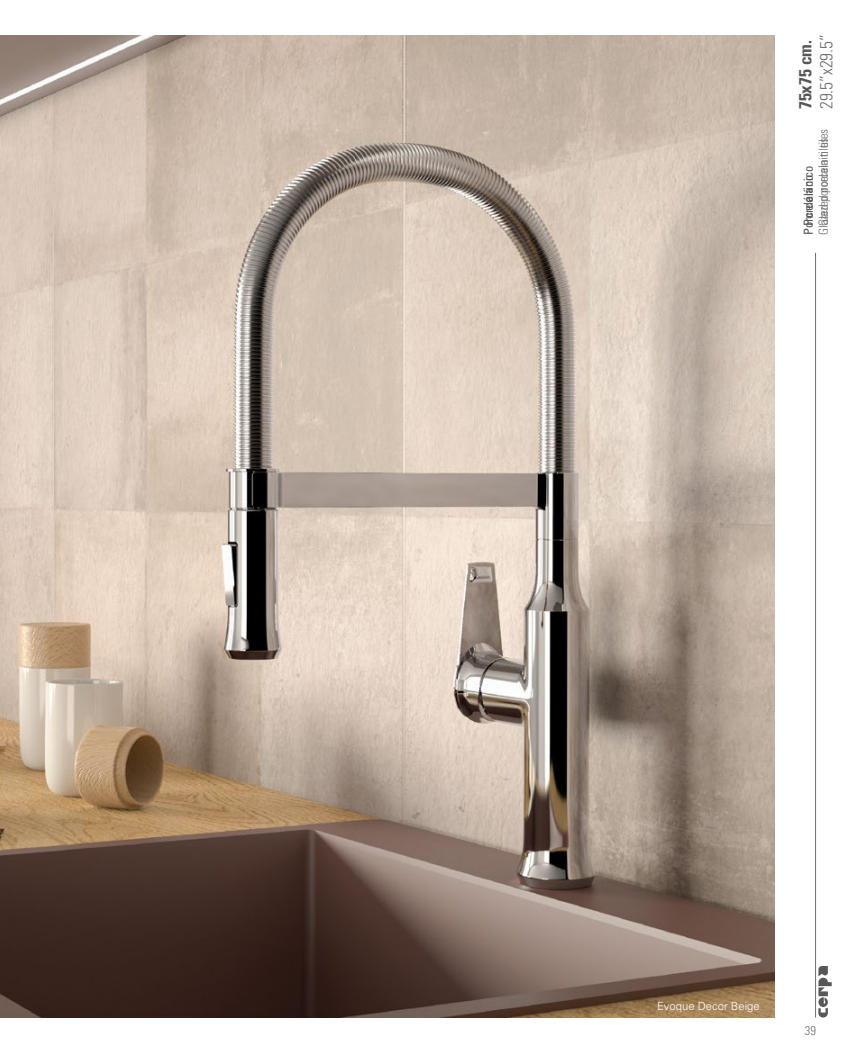
<style>
.page{position:relative;width:851px;height:1053px;background:#fff}
.page>*{position:absolute;margin:0;border:0;box-sizing:border-box;transform-origin:0 0}
.t1{font:300 condensed 17.5px "Univers";color:#706f6f}
.t2{font:700 condensed 17.5px "Univers";color:#575756}
.t3{font:300 condensed 12.5px "Univers";color:#706f6f}
.t4{font:condensed 12.5px "Univers";color:#575756}
.t5{font:300 11.25px "Univers";color:#fff}
</style>
<div class="page">
<svg style="left:818px;top:966px;width:13px;height:51px"></svg>
<hr style="left:815px;top:253px;width:1px;height:764px;background:#706f6f">
<img style="left:0;top:35px;width:774px;height:982px">
<h1 class="t2" style="left:794px;top:109px;width:70px;rotate:-90deg">75x75 cm.</h1>
<h1 class="t1" style="left:815px;top:109px;width:76px;rotate:-90deg">29.5”x29.5”</h1>
<p class="t3" style="left:815px;top:226px;width:99px;rotate:-90deg">Glazed porcelain tiles</p>
<p class="t3" style="left:815px;top:235px;width:99px;rotate:-90deg">Glazed porcelain tiles</p>
<p class="t4" style="left:800px;top:226px;width:62px;rotate:-90deg">Porcelánico</p>
<p class="t4" style="left:800px;top:235px;width:62px;rotate:-90deg">Porcelánico</p>
<p class="t5" style="left:657px;top:999px;width:104px">Evoque Decor Beige</p>
<p class="t3" style="left:804px;top:1023px;width:13px">39</p>
</div>
